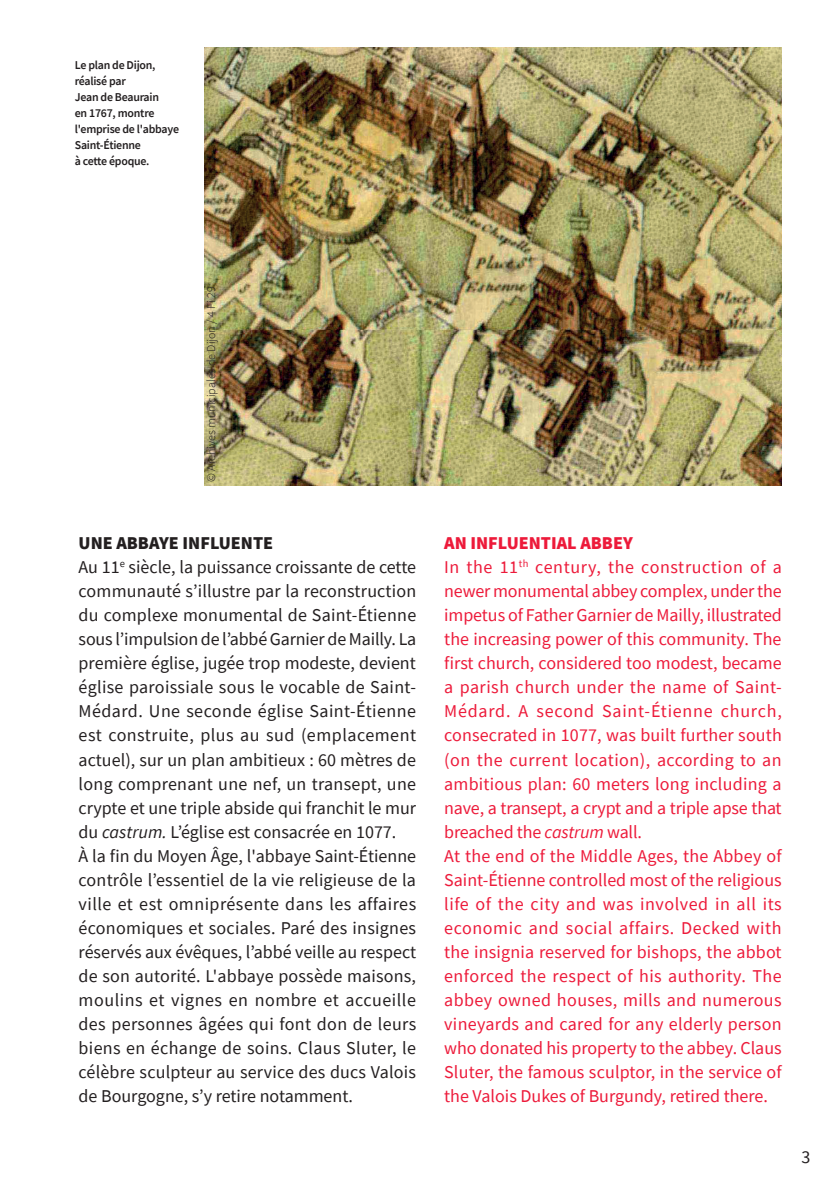
<style>
.page{position:relative;width:840px;height:1192px;background:#fff}
.page>*{position:absolute;margin:0;border:0;box-sizing:border-box;transform-origin:0 0}
.t1{font:18px/24px "Source Sans Pro";letter-spacing:.01em;color:#231f20}
.t2{font:18px/24px "Source Sans Pro";letter-spacing:.01em;color:#ed1a3a}
.t3{font:600 12px/16px "Source Sans Pro";letter-spacing:-.02em;color:#231f20}
.t4{font:300 12px "Source Sans Pro";color:#231f20}
.s1{font-weight:900}
.s2{font-style:italic}
</style>
<div class="page">
<img style="left:204px;top:47px;width:577px;height:438px">
<p class="t3" style="left:75px;top:57px;width:106px">Le plan de Dijon, réalisé par<br>Jean de Beaurain<br>en 1767, montre l'emprise de l'abbaye<br>Saint-Étienne<br>à cette époque.</p>
<p class="t4" style="left:204px;top:482px;width:197px;rotate:-90deg">© Archives municipales de Dijon / 4 Fi 29</p>
<p class="t1" style="left:79px;top:531px;width:339px"><span class="s1">UNE ABBAYE INFLUENTE<br></span>Au 11<sup>e</sup> siècle, la puissance croissante de cette communauté s’illustre par la reconstruction du complexe monumental de Saint-Étienne sous l’impulsion de l’abbé Garnier de Mailly. La première église, jugée trop modeste, devient église paroissiale sous le vocable de Saint-Médard. Une seconde église Saint-Étienne est construite, plus au sud (emplacement actuel), sur un plan ambitieux : 60 mètres de long comprenant une nef, un transept, une crypte et une triple abside qui franchit le mur du <span class="s2">castrum.</span> L’église est consacrée en 1077.<br>À la fin du Moyen Âge, l'abbaye Saint-Étienne contrôle l’essentiel de la vie religieuse de la ville et est omniprésente dans les affaires économiques et sociales. Paré des insignes réservés aux évêques, l’abbé veille au respect de son autorité. L'abbaye possède maisons, moulins et vignes en nombre et accueille des personnes âgées qui font don de leurs biens en échange de soins. Claus Sluter, le célèbre sculpteur au service des ducs Valois de Bourgogne, s’y retire notamment.</p>
<p class="t2" style="left:444px;top:531px;width:339px"><span class="s1">AN INFLUENTIAL ABBEY<br></span>In the 11<sup>th</sup> century, the construction of a newer monumental abbey complex, under the impetus of Father Garnier de Mailly, illustrated the increasing power of this community. The first church, considered too modest, became a parish church under the name of Saint-Médard. A second Saint-Étienne church, consecrated in 1077, was built further south (on the current location), according to an ambitious plan: 60 meters long including a nave, a transept, a crypt and a triple apse that breached the <span class="s2">castrum</span> wall.<br>At the end of the Middle Ages, the Abbey of Saint-Étienne controlled most of the religious life of the city and was involved in all its economic and social affairs. Decked with the insignia reserved for bishops, the abbot enforced the respect of his authority. The abbey owned houses, mills and numerous vineyards and cared for any elderly person who donated his property to the abbey. Claus Sluter, the famous sculptor, in the service of the Valois Dukes of Burgundy, retired there.</p>
<p class="t1" style="left:801px;top:1144px;width:10px">3</p>
</div>
